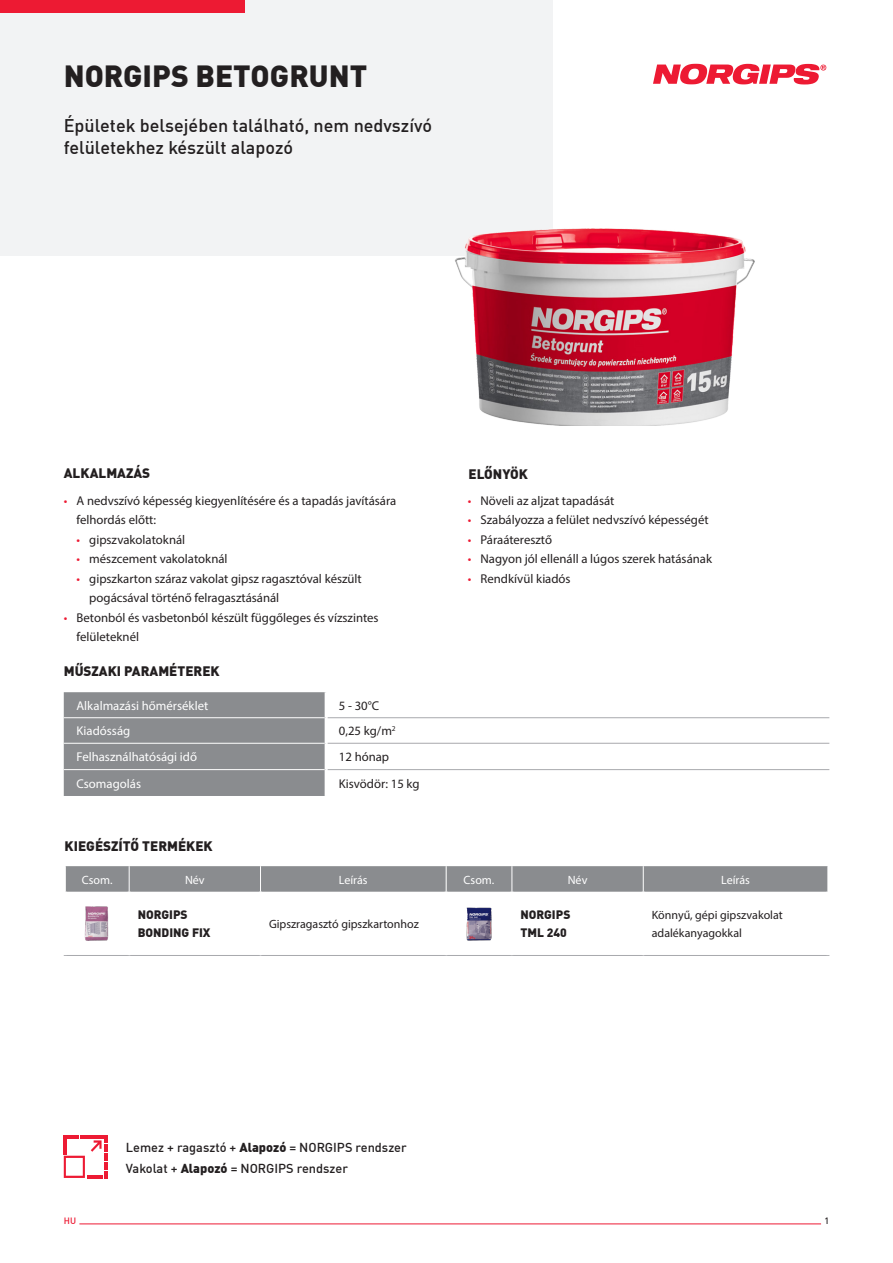
<style>
.page{position:relative;width:893px;height:1263px;background:#fff}
.page>*{position:absolute;margin:0;border:0;box-sizing:border-box;transform-origin:0 0}
.t1{font:900 30px "DIN Offc Pro";color:#231f20}
.t2{font:500 18px/22.5px "DIN Offc Pro";color:#231f20}
.header_2{font:900 13.5px "DIN Offc Pro";color:#231f20}
.t3{font:12.75px/19.5px "Myriad Pro";color:#231f20}
.t4{font:500 12.75px "DIN Offc Pro";color:#231f20}
.t5{font:12.75px "Myriad Pro";color:#fff}
.txt{font:12px/18px "Myriad Pro";color:#231f20}
.txt-2{font:900 12px/18px "DIN Offc Pro";color:#231f20}
.t6{font:12px "Myriad Pro";color:#fff}
.t7{font:500 9px "DIN Offc Pro";color:#ed1a33}
.t8{font:500 9px "DIN Offc Pro";color:#231f20}
.s1{color:#ed1a33}
.s2{font-weight:900}
</style>
<div class="page">
<div style="left:0;top:0;width:553px;height:255px;background:#f2f3f4"></div>
<div style="left:0;top:0;width:244px;height:13px;background:#ed1a33"></div>
<svg style="left:653px;top:64px;width:173px;height:20px"></svg>
<hr style="left:79px;top:1223px;width:742px;height:1px;background:#ed1a33">
<img style="left:425px;top:228px;width:330px;height:197px">
<div style="left:64px;top:692px;width:261px;height:104px;background:#8a8c8f"></div>
<hr style="left:64px;top:717px;width:261px;height:1px;background:#fff">
<hr style="left:64px;top:743px;width:261px;height:1px;background:#fff">
<hr style="left:64px;top:769px;width:261px;height:1px;background:#fff">
<hr style="left:328px;top:717px;width:501px;height:1px;background:#a8a9ad">
<hr style="left:328px;top:743px;width:501px;height:1px;background:#a8a9ad">
<hr style="left:328px;top:769px;width:501px;height:1px;background:#a8a9ad">
<hr style="left:64px;top:955px;width:65px;height:1px;background:#a8a9ad">
<hr style="left:129px;top:955px;width:131px;height:1px;background:#a8a9ad">
<hr style="left:260px;top:955px;width:186px;height:1px;background:#a8a9ad">
<hr style="left:446px;top:955px;width:66px;height:1px;background:#a8a9ad">
<hr style="left:512px;top:955px;width:131px;height:1px;background:#a8a9ad">
<hr style="left:643px;top:955px;width:186px;height:1px;background:#a8a9ad">
<svg style="left:65px;top:866px;width:763px;height:26px;background:#8d8f91"></svg>
<img style="left:84px;top:906px;width:25px;height:35px">
<img style="left:466px;top:907px;width:26px;height:34px">
<svg style="left:64px;top:1135px;width:43px;height:44px"></svg>
<p class="t1" style="left:64px;top:52px;width:305px">NORGIPS BETOGRUNT</p>
<p class="t2" style="left:64px;top:113px;width:370px">Épületek belsejében található, nem nedvszívó felületekhez készült alapozó</p>
<p class="header_2" style="left:64px;top:463px;width:88px">ALKALMAZÁS</p>
<p class="header_2" style="left:469px;top:463px;width:61px">ELŐNYÖK</p>
<p class="t3" style="left:77px;top:490px;width:321px;text-indent:-13px"><span class="s1">•</span> A nedvszívó képesség kiegyenlítésére és a tapadás javítására felhordás előtt:</p>
<p class="t3" style="left:77px;top:529px;width:110px"><span class="s1">•</span> gipszvakolatoknál</p>
<p class="t3" style="left:77px;top:549px;width:153px"><span class="s1">•</span> mészcement vakolatoknál</p>
<p class="t3" style="left:89px;top:568px;width:274px;text-indent:-13px"><span class="s1">•</span> gipszkarton száraz vakolat gipsz ragasztóval készült pogácsával történő felragasztásánál</p>
<p class="t3" style="left:77px;top:607px;width:304px;text-indent:-13px"><span class="s1">•</span> Betonból és vasbetonból készült függőleges és vízszintes felületeknél</p>
<p class="header_2" style="left:64px;top:660px;width:157px">MŰSZAKI PARAMÉTEREK</p>
<p class="t5" style="left:77px;top:698px;width:133px">Alkalmazási hőmérséklet</p>
<p class="t3" style="left:339px;top:696px;width:42px">5 - 30°C</p>
<p class="t5" style="left:77px;top:723px;width:55px">Kiadósság</p>
<p class="t3" style="left:339px;top:721px;width:58px">0,25 kg/m<sup>2</sup></p>
<p class="t5" style="left:77px;top:749px;width:122px">Felhasználhatósági idő</p>
<p class="t3" style="left:339px;top:747px;width:52px">12 hónap</p>
<p class="t5" style="left:77px;top:775px;width:66px">Csomagolás</p>
<p class="t3" style="left:339px;top:773px;width:82px">Kisvödör: 15 kg</p>
<p class="header_2" style="left:65px;top:836px;width:150px">KIEGÉSZÍTŐ TERMÉKEK</p>
<p class="t3" style="left:468px;top:490px;width:148px"><span class="s1">•</span> Növeli az aljzat tapadását</p>
<p class="t3" style="left:468px;top:510px;width:242px"><span class="s1">•</span> Szabályozza a felület nedvszívó képességét</p>
<p class="t3" style="left:468px;top:529px;width:86px"><span class="s1">•</span> Páraáteresztő</p>
<p class="t3" style="left:468px;top:549px;width:246px"><span class="s1">•</span> Nagyon jól ellenáll a lúgos szerek hatásának</p>
<p class="t3" style="left:468px;top:568px;width:104px"><span class="s1">•</span> Rendkívül kiadós</p>
<p class="t6" style="left:82px;top:872px;width:32px">Csom.</p>
<p class="t6" style="left:185px;top:872px;width:21px">Név</p>
<p class="t6" style="left:339px;top:872px;width:30px">Leírás</p>
<p class="t6" style="left:464px;top:872px;width:32px">Csom.</p>
<p class="t6" style="left:568px;top:872px;width:21px">Név</p>
<p class="t6" style="left:721px;top:872px;width:30px">Leírás</p>
<p class="txt-2" style="left:138px;top:905px;width:74px">NORGIPS<br>BONDING FIX</p>
<p class="txt" style="left:269px;top:915px;width:151px">Gipszragasztó gipszkartonhoz</p>
<p class="txt-2" style="left:520px;top:905px;width:52px">NORGIPS<br>TML 240</p>
<p class="txt" style="left:652px;top:906px;width:133px">Könnyű, gépi gipszvakolat adalékanyagokkal</p>
<p class="t4" style="left:126px;top:1137px;width:282px">Lemez + ragasztó + <span class="s2">Alapozó</span> = NORGIPS rendszer</p>
<p class="t4" style="left:126px;top:1159px;width:224px">Vakolat + <span class="s2">Alapozó</span> = NORGIPS rendszer</p>
<p class="t7" style="left:64px;top:1214px;width:14px">HU</p>
<p class="t8" style="left:824px;top:1214px;width:6px">1</p>
</div>
